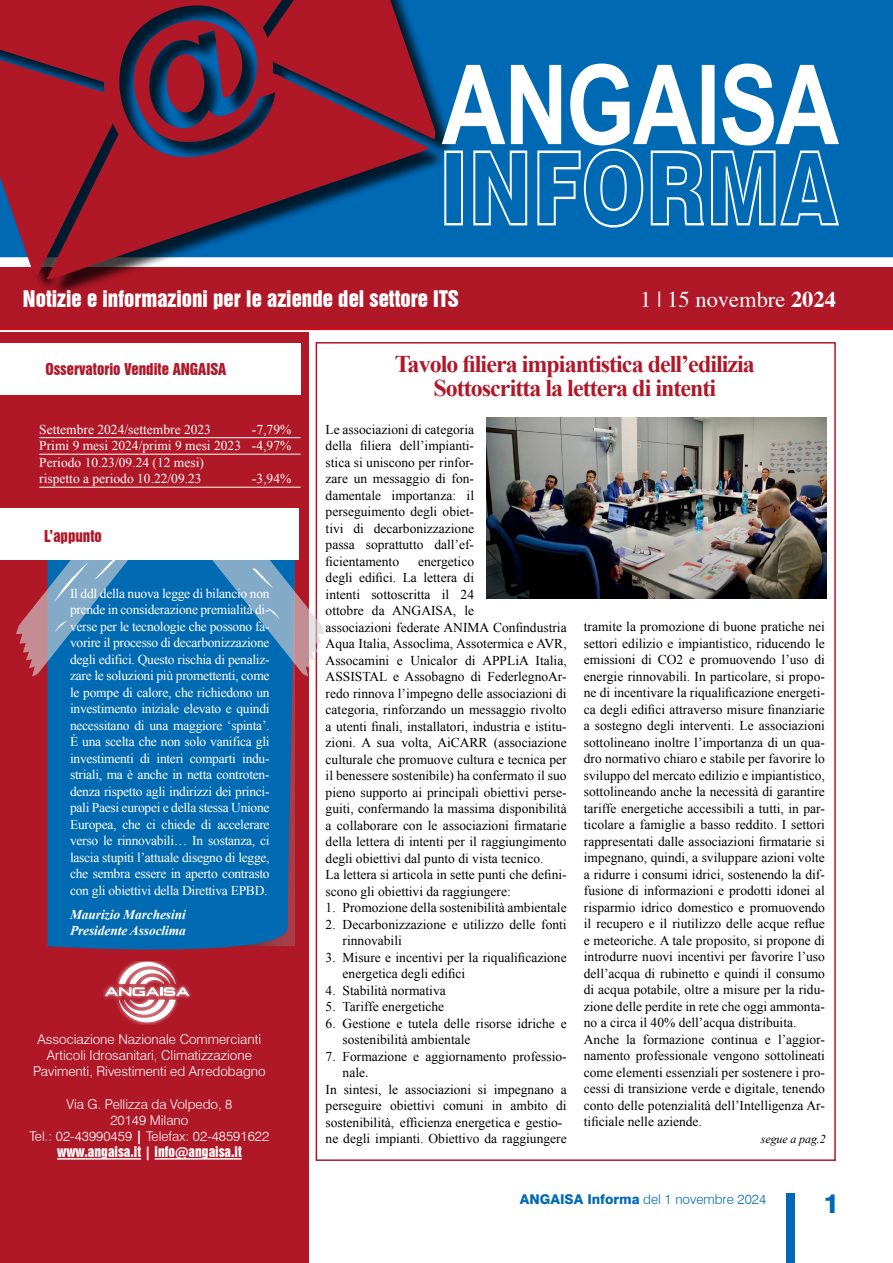
<style>
.page{position:relative;width:893px;height:1263px;background:#fff}
.page>*{position:absolute;margin:0;border:0;box-sizing:border-box;transform-origin:0 0}
.t1{font:800 27px "Swiss 721 BT";color:#0069b4}
.t2{font:700 24px/24px "Times New Roman";letter-spacing:-.04em;color:#b01828;text-align:center}
.t3{font:22.5px "Times";color:#fff}
.t4{font:21px "Swiss 921 BT Regular A";color:#fff}
.t5{font:15px "Swiss 921 BT Regular A";color:#b01828}
.t6{font:13.5px/16.5px "Times New Roman";color:#000}
.t7{font:13.5px/16.5px "Times New Roman";color:#fff}
.t8{font:300 13.5px/16.2px "Swiss 721 BT";color:#fff;text-align:center}
.t9{font:italic 700 13.5px/16.5px "Times New Roman";letter-spacing:-.01em;color:#fff}
.t10{font:300 13.5px "Swiss 721 BT";color:#0069b4}
.t11{font:13.5px "Swiss 921 BT Regular A";color:#fff}
.t12{font:italic 12px "Times New Roman";letter-spacing:-.01em;color:#000}
.s1{font-weight:700}
.s2{font-family:"Swiss 921 BT Regular A";font-weight:400}
.s3{font-weight:800}
</style>
<div class="page">
<div style="left:787px;top:1193px;width:8px;height:70px;background:#0069b4"></div>
<div style="left:0;top:0;width:893px;height:267px;background:#0069b4"></div>
<div style="left:0;top:267px;width:893px;height:63px;background:#b01828"></div>
<div style="left:0;top:257px;width:893px;height:9px;background:#bad5e9"></div>
<div style="left:0;top:258px;width:893px;height:9px;background:#fff"></div>
<div style="left:0;top:0;width:454px;height:298px;background:#000;opacity:.75"></div>
<svg style="left:0;top:0;width:436px;height:279px;fill:#b01828"></svg>
<svg style="left:167px;top:54px;width:37px;height:59px;background:#8a2037"></svg>
<svg style="left:442px;top:64px;width:397px;height:163px"></svg>
<div style="left:0;top:332px;width:309px;height:931px;background:#b01828"></div>
<div style="left:103px;top:961px;width:88px;height:63px;background:#fff;opacity:.75"></div>
<svg style="left:105px;top:962px;width:85px;height:60px"></svg>
<hr style="left:57px;top:1158px;width:84px;height:1px;background:#fff">
<hr style="left:155px;top:1158px;width:87px;height:1px;background:#fff">
<div style="left:0;top:343px;width:301px;height:52px;background:#fff"></div>
<div style="left:47px;top:560px;width:248px;height:390px;background:#006ab2"></div>
<svg style="left:16px;top:560px;width:121px;height:116px;background:#54739f"></svg>
<svg style="left:203px;top:524px;width:122px;height:152px"></svg>
<div style="left:0;top:508px;width:299px;height:52px;background:#fff"></div>
<hr style="left:39px;top:437px;width:262px;height:1px;background:#fff">
<hr style="left:39px;top:454px;width:262px;height:1px;background:#fff">
<hr style="left:39px;top:487px;width:262px;height:1px;background:#fff">
<img style="left:487px;top:417px;width:340px;height:181px">
<h3 class="t4" style="left:23px;top:285px;width:437px">Notizie e informazioni per le aziende del settore ITS</h3>
<h3 class="t3" style="left:640px;top:278px;width:197px">1 | 15 novembre <span class="s1">2024</span></h3>
<p class="t5" style="left:45px;top:359px;width:182px">Osservatorio Vendite ANGAISA</p>
<p class="t7" style="left:39px;top:421px;width:173px">Settembre 2024/settembre 2023</p>
<p class="t7" style="left:39px;top:421px;width:254px;text-indent:213px">-7,79%<br>Primi 9 mesi 2024/primi 9 mesi 2023 -4,97%<br>Periodo 10.23/09.24 (12 mesi)<br>rispetto a periodo 10.22/09.23</p>
<p class="t7" style="left:252px;top:470px;width:41px">-3,94%</p>
<p class="t5" style="left:44px;top:526px;width:59px">L’appunto</p>
<p class="t7" style="left:70px;top:585px;width:201px;text-align:justify">Il ddl della nuova legge di bilancio non prende in considerazione premialità di&shy;verse per le tecnologie che possono fa&shy;vorire il processo di decarbonizzazione degli edifici. Questo rischia di penaliz&shy;zare le soluzioni più promettenti, come le pompe di calore, che richiedono un investimento iniziale elevato e quindi necessitano di una maggiore ‘spinta’.<br>È una scelta che non solo vanifica gli investimenti di interi comparti indu&shy;striali, ma è anche in netta controten&shy;denza rispetto agli indirizzi dei princi&shy;pali Paesi europei e della stessa Unione Europea, che ci chiede di accelerare verso le rinnovabili… In sostanza, ci lascia stupiti l’attuale disegno di legge, che sembra essere in aperto contrasto con gli obiettivi della Direttiva EPBD.</p>
<p class="t9" style="left:70px;top:906px;width:117px">Maurizio Marchesini<br>Presidente Assoclima</p>
<p class="t8" style="left:33px;top:1031px;width:234px">Associazione Nazionale Commercianti<br>Articoli Idrosanitari, Climatizzazione<br>Pavimenti, Rivestimenti ed Arredobagno</p>
<p class="t8" style="left:30px;top:1096px;width:241px">Via G. Pellizza da Volpedo, 8<br>20149 Milano<br>Tel.: 02-43990459 <span class="s2">|</span> Telefax: 02-48591622</p>
<p class="t11" style="left:57px;top:1143px;width:186px">www.angaisa.it | info@angaisa.it</p>
<h2 class="t2" style="left:395px;top:352px;width:362px">Tavolo filiera impiantistica dell’edilizia<br>Sottoscritta la lettera di intenti</h2>
<p class="t6" style="left:326px;top:421px;width:150px;text-align:justify">Le associazioni di categoria della filiera dell’impianti&shy;stica si uniscono per rinfor&shy;zare un messaggio di fon&shy;damentale importanza: il perseguimento degli obiet&shy;tivi di decarbonizzazione passa soprattutto dall’ef&shy;ficientamento</p>
<p class="t6" style="left:326px;top:553px;width:243px;text-indent:93px">energetico<br>degli edifici. La lettera di<br>intenti sottoscritta il 24<br>ottobre da ANGAISA, le<br>associazioni federate ANIMA Confindustria Aqua Italia, Assoclima, Assotermica e AVR, Assocamini e Unicalor di APPLiA Italia, ASSISTAL e Assobagno di FederlegnoAr&shy;redo rinnova l’impegno delle associazioni di categoria, rinforzando un messaggio rivolto a utenti finali, installatori, industria e istitu&shy;zioni. A sua volta, AiCARR (associazione culturale che promuove cultura e tecnica per il benessere sostenibile) ha confermato il suo pieno supporto ai principali obiettivi perse&shy;guiti, confermando la massima disponibilità a collaborare con le associazioni firmatarie della lettera di intenti per il raggiungimento degli obiettivi dal punto di vista tecnico.<br>La lettera si articola in sette punti che defini&shy;scono gli obiettivi da raggiungere:</p>
<p class="t6" style="left:326px;top:899px;width:243px">1. Promozione della sostenibilità ambientale</p>
<p class="t6" style="left:343px;top:915px;width:226px;text-indent:-17px">2. Decarbonizzazione e utilizzo delle fonti rinnovabili</p>
<p class="t6" style="left:343px;top:948px;width:226px;text-indent:-17px">3. Misure e incentivi per la riqualificazione energetica degli edifici</p>
<p class="t6" style="left:326px;top:981px;width:122px">4. Stabilità normativa</p>
<p class="t6" style="left:326px;top:998px;width:120px">5. Tariffe energetiche</p>
<p class="t6" style="left:343px;top:1014px;width:226px;text-indent:-17px">6. Gestione e tutela delle risorse idriche e sostenibilità ambientale</p>
<p class="t6" style="left:326px;top:1047px;width:243px">7. Formazione e aggiornamento professio-</p>
<p class="t6" style="left:343px;top:1064px;width:27px">nale.</p>
<p class="t6" style="left:326px;top:1080px;width:243px">In sintesi, le associazioni si impegnano a</p>
<p class="t6" style="left:326px;top:1097px;width:243px">perseguire obiettivi comuni in ambito di</p>
<p class="t6" style="left:326px;top:1113px;width:238px">sostenibilità, efficienza energetica e gestio-</p>
<p class="t6" style="left:326px;top:1130px;width:243px">ne degli impianti. Obiettivo da raggiungere</p>
<p class="t6" style="left:584px;top:618px;width:243px">tramite la promozione di buone pratiche nei settori edilizio e impiantistico, riducendo le emissioni di CO2 e promuovendo l’uso di energie rinnovabili. In particolare, si propo&shy;ne di incentivare la riqualificazione energeti&shy;ca degli edifici attraverso misure finanziarie a sostegno degli interventi. Le associazioni sottolineano inoltre l’importanza di un qua&shy;dro normativo chiaro e stabile per favorire lo sviluppo del mercato edilizio e impiantistico, sottolineando anche la necessità di garantire tariffe energetiche accessibili a tutti, in par&shy;ticolare a famiglie a basso reddito. I settori rappresentati dalle associazioni firmatarie si impegnano, quindi, a sviluppare azioni volte a ridurre i consumi idrici, sostenendo la dif&shy;fusione di informazioni e prodotti idonei al risparmio idrico domestico e promuovendo il recupero e il riutilizzo delle acque reflue e meteoriche. A tale proposito, si propone di introdurre nuovi incentivi per favorire l’uso dell’acqua di rubinetto e quindi il consumo di acqua potabile, oltre a misure per la ridu&shy;zione delle perdite in rete che oggi ammonta&shy;no a circa il 40% dell’acqua distribuita.<br>Anche la formazione continua e l’aggior&shy;namento professionale vengono sottolineati come elementi essenziali per sostenere i pro&shy;cessi di transizione verde e digitale, tenendo conto delle potenzialità dell’Intelligenza Ar&shy;tificiale nelle aziende.</p>
<p class="t12" style="left:761px;top:1131px;width:66px">segue a pag.2</p>
<p class="t10" style="left:520px;top:1191px;width:248px"><span class="s3">ANGAISA Informa</span> del 1 novembre 2024</p>
<h1 class="t1" style="left:823px;top:1187px;width:17px">1</h1>
</div>
